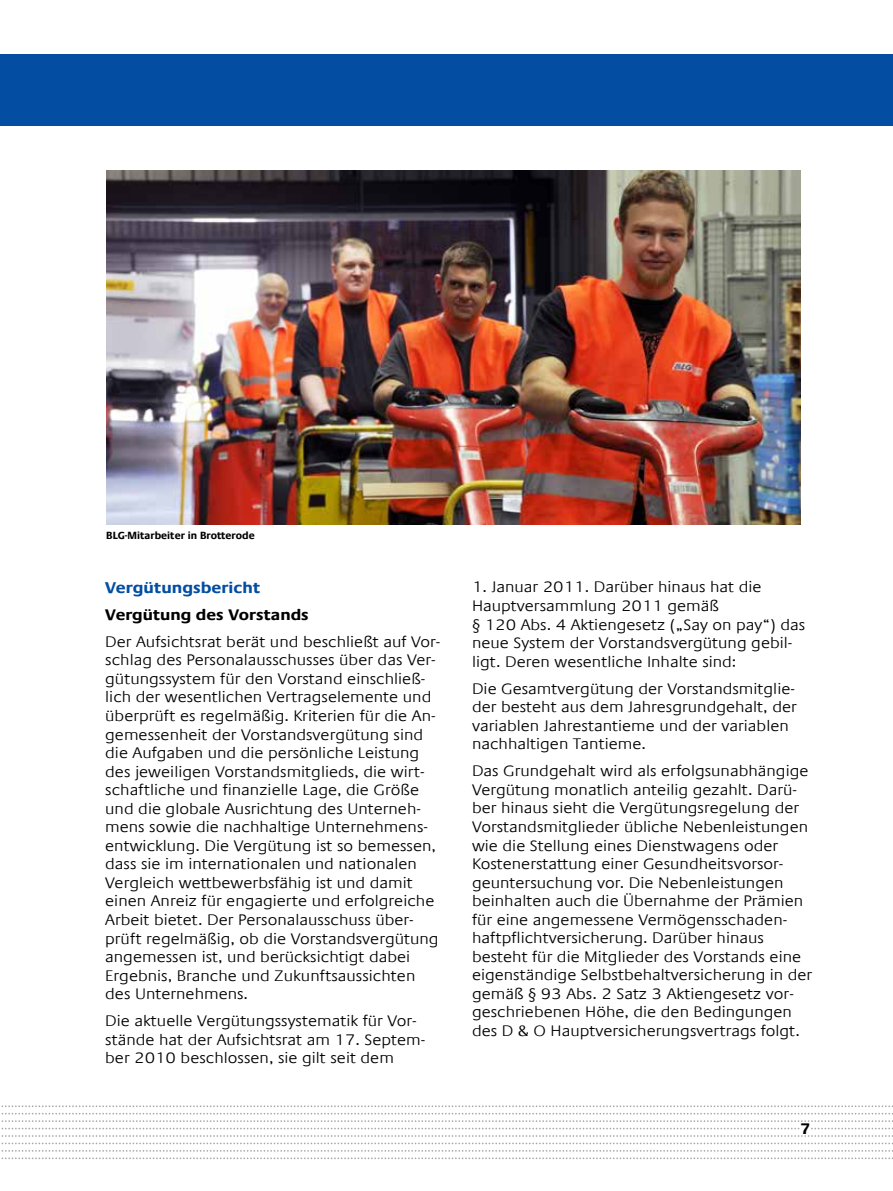
<style>
.page{position:relative;width:893px;height:1191px;background:#fff}
.page>*{position:absolute;margin:0;border:0;box-sizing:border-box;transform-origin:0 0}
.t1{font:700 15.75px "Praxis Com";color:#034ea2;scale:1.1 1}
.t2{font:300 15.45px/18.6px "Praxis Com";color:#000;scale:1.1 1}
.t3{font:700 15.45px "Praxis Com";color:#000;scale:1.1 1}
.t4{font:700 10.5px "Praxis Com";color:#000}
</style>
<div class="page">
<div style="left:0;top:54px;width:893px;height:72px;background:#034ea2"></div>
<svg style="left:1px;top:1105px;width:892px;height:9px"></svg>
<svg style="left:1px;top:1120px;width:892px;height:9px"></svg>
<svg style="left:1px;top:1135px;width:892px;height:1px"></svg>
<svg style="left:1px;top:1142px;width:892px;height:2px"></svg>
<svg style="left:1px;top:1150px;width:892px;height:1px"></svg>
<svg style="left:1px;top:1157px;width:892px;height:2px"></svg>
<div style="left:800px;top:1122px;width:10px;height:12px;background:#fff"></div>
<img style="left:106px;top:170px;width:695px;height:354px">
<p class="t4" style="left:106px;top:529px;width:150px">BLG-Mitarbeiter in Brotterode</p>
<p class="t1" style="left:105px;top:578px;width:143px">Vergütungsbericht</p>
<p class="t3" style="left:105px;top:605px;width:187px">Vergütung des Vorstands</p>
<p class="t2" style="left:105px;top:632px;width:306px">Der Aufsichtsrat berät und beschließt auf Vor&shy;schlag des Personalausschusses über das Ver&shy;gütungssystem für den Vorstand einschließ&shy;lich der wesentlichen Vertragselemente und überprüft es regelmäßig. Kriterien für die An&shy;gemessenheit der Vorstandsvergütung sind die Aufgaben und die persönliche Leistung des jeweiligen Vorstandsmitglieds, die wirt&shy;schaftliche und finanzielle Lage, die Größe und die globale Ausrichtung des Unterneh&shy;mens sowie die nachhaltige Unternehmens&shy;entwicklung. Die Vergütung ist so bemessen, dass sie im internationalen und nationalen Vergleich wettbewerbsfähig ist und damit einen Anreiz für engagierte und erfolgreiche Arbeit bietet. Der Personalausschuss über&shy;prüft regelmäßig, ob die Vorstandsvergütung angemessen ist, und berücksichtigt dabei Ergebnis, Branche und Zukunftsaussichten des Unternehmens.</p>
<p class="t2" style="left:105px;top:1011px;width:293px">Die aktuelle Vergütungssystematik für Vor&shy;stände hat der Aufsichtsrat am 17. Septem&shy;ber 2010 beschlossen, sie gilt seit dem</p>
<p class="t2" style="left:472px;top:578px;width:304px">1. Januar 2011. Darüber hinaus hat die Hauptversammlung 2011 gemäß<br>§ 120 Abs. 4 Aktiengesetz („Say on pay“) das neue System der Vorstandsvergütung gebil&shy;ligt. Deren wesentliche Inhalte sind:</p>
<p class="t2" style="left:472px;top:679px;width:297px">Die Gesamtvergütung der Vorstandsmitglie&shy;der besteht aus dem Jahresgrundgehalt, der variablen Jahrestantieme und der variablen nachhaltigen Tantieme.</p>
<p class="t2" style="left:472px;top:762px;width:311px">Das Grundgehalt wird als erfolgsunabhängige Vergütung monatlich anteilig gezahlt. Darü&shy;ber hinaus sieht die Vergütungsregelung der Vorstandsmitglieder übliche Nebenleistungen wie die Stellung eines Dienstwagens oder Kostenerstattung einer Gesundheitsvorsor&shy;geuntersuchung vor. Die Nebenleistungen beinhalten auch die Übernahme der Prämien für eine angemessene Vermögensschaden&shy;haftpflichtversicherung. Darüber hinaus besteht für die Mitglieder des Vorstands eine eigenständige Selbstbehaltversicherung in der gemäß § 93 Abs. 2 Satz 3 Aktiengesetz vor&shy;geschriebenen Höhe, die den Bedingungen des D &amp; O Hauptversicherungsvertrags folgt.</p>
<p class="t3" style="left:800px;top:1119px;width:11px">7</p>
</div>
